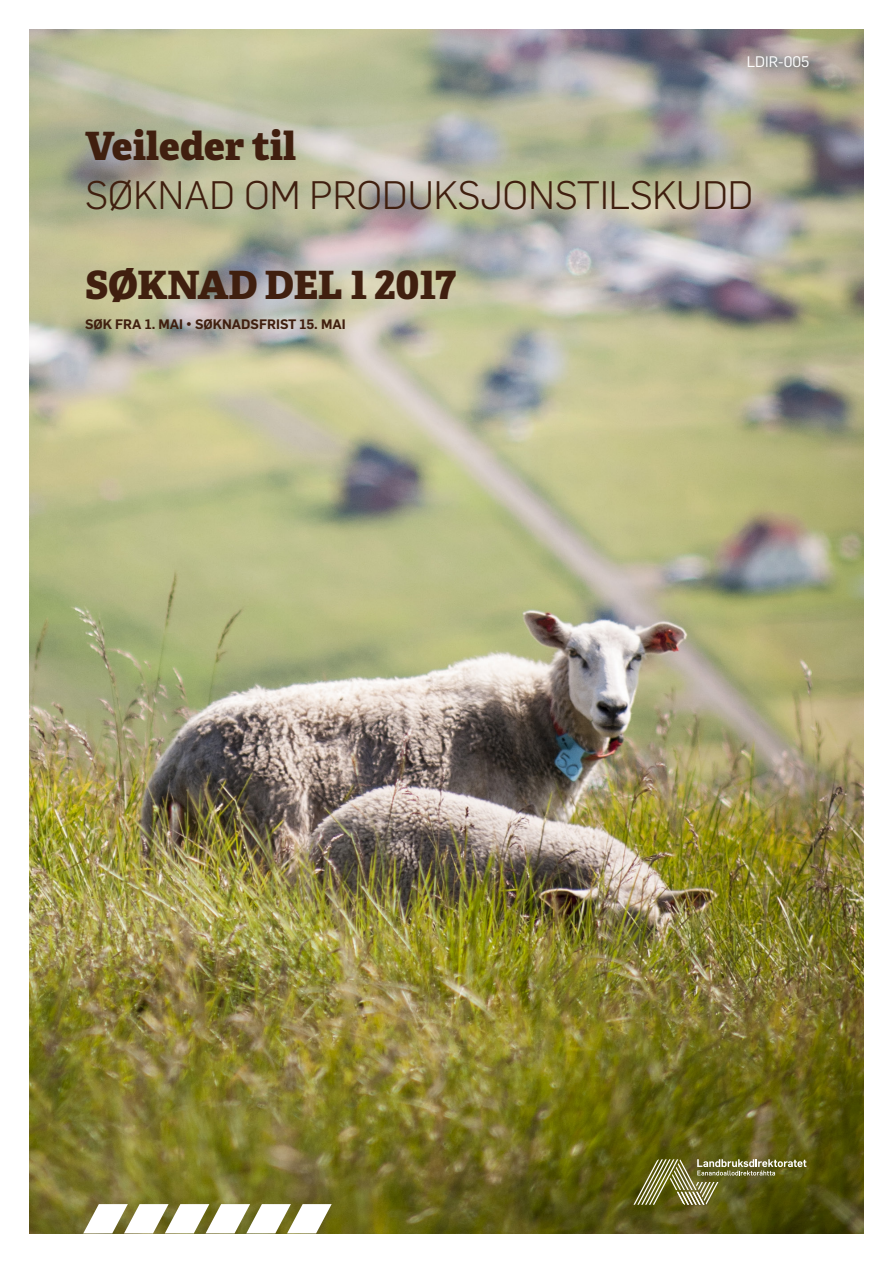
<style>
.page{position:relative;width:893px;height:1263px;background:#fff}
.page>*{position:absolute;margin:0;border:0;box-sizing:border-box;transform-origin:0 0}
.t1{font:300 39px "Flama";color:#401f0f}
.forside{font:800 39px "Adelle";color:#401f0f}
.t2{font:15px "Flama";color:#fff}
.forside3{font:600 13.5px "Flama";color:#401f0f}
</style>
<div class="page">
<img style="left:30px;top:30px;width:833px;height:1203px">
<svg style="left:83px;top:1204px;width:249px;height:29px"></svg>
<svg style="left:633px;top:1159px;width:173px;height:46px;background:#737237"></svg>
<p class="t2" style="left:747px;top:51px;width:64px">LDIR-005</p>
<p class="forside" style="left:85px;top:117px;width:213px">Veileder til</p>
<p class="t1" style="left:85px;top:166px;width:670px">SØKNAD OM PRODUKSJONSTILSKUDD</p>
<p class="forside" style="left:85px;top:256px;width:372px">SØKNAD DEL 1 2017</p>
<p class="forside3" style="left:85px;top:314px;width:262px">SØK FRA 1. MAI • SØKNADSFRIST 15. MAI</p>
</div>
